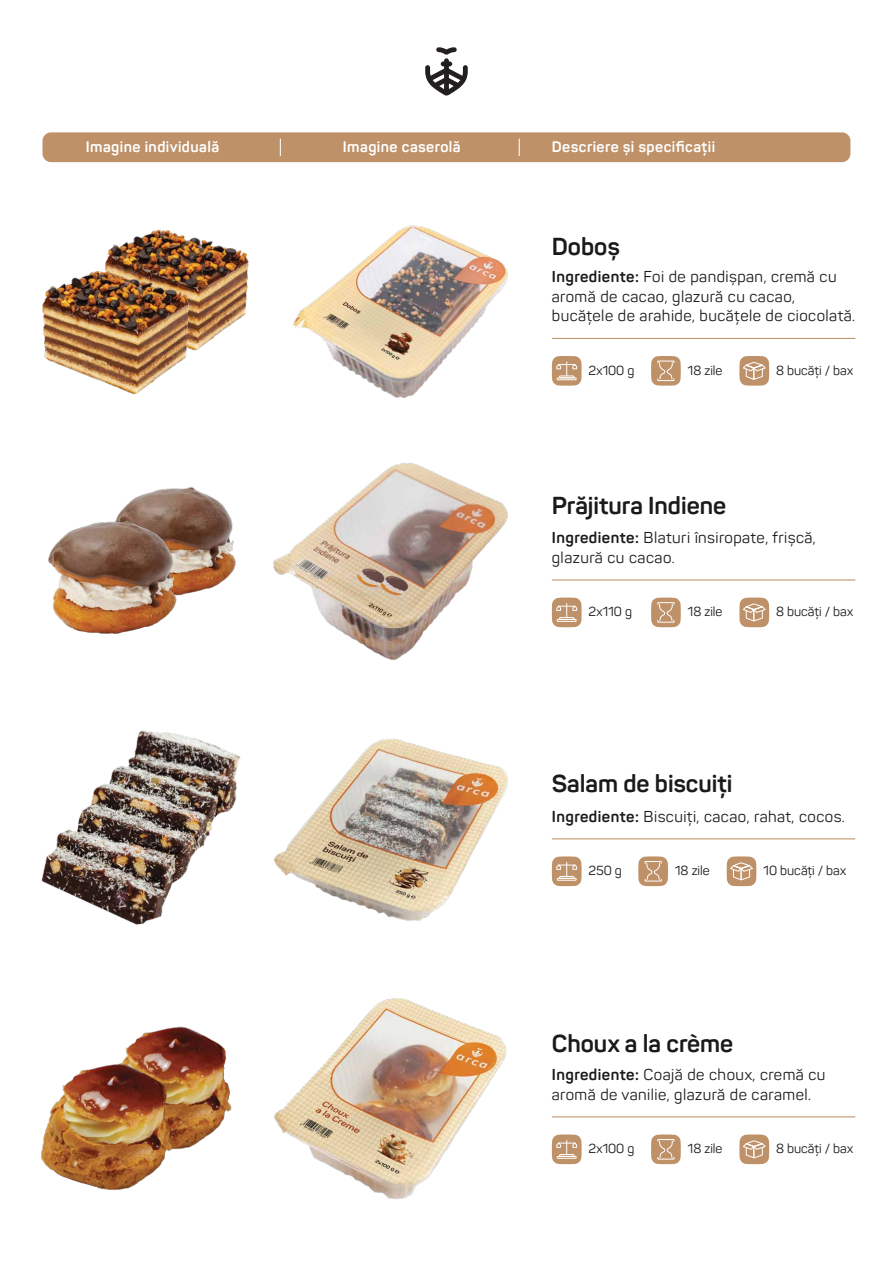
<style>
.page{position:relative;width:893px;height:1263px;background:#fff}
.page>*{position:absolute;margin:0;border:0;box-sizing:border-box;transform-origin:0 0}
.t1{font:700 24.3px "Panton";color:#1a1a1b}
.t2{font:15.6px/19.5px "Panton";letter-spacing:.03em;color:#1a1a1b}
.t3{font:700 15px "Panton";letter-spacing:.03em;color:#fff}
.t4{font:13.05px "Panton";color:#1a1a1b}
.s1{font-weight:700}
</style>
<div class="page">
<svg style="left:425px;top:47px;width:43px;height:49px"></svg>
<svg style="left:552px;top:356px;width:30px;height:30px"></svg>
<svg style="left:739px;top:356px;width:30px;height:30px"></svg>
<hr style="left:552px;top:338px;width:303px;height:1px;background:#bd9167">
<svg style="left:651px;top:356px;width:30px;height:30px"></svg>
<svg style="left:552px;top:597px;width:30px;height:30px"></svg>
<svg style="left:739px;top:597px;width:30px;height:30px"></svg>
<hr style="left:552px;top:579px;width:303px;height:1px;background:#bd9167">
<svg style="left:651px;top:597px;width:30px;height:30px"></svg>
<svg style="left:552px;top:856px;width:30px;height:30px"></svg>
<svg style="left:727px;top:856px;width:29px;height:30px"></svg>
<hr style="left:552px;top:838px;width:303px;height:1px;background:#bd9167">
<svg style="left:638px;top:856px;width:30px;height:30px"></svg>
<svg style="left:552px;top:1134px;width:30px;height:30px"></svg>
<svg style="left:739px;top:1134px;width:30px;height:30px"></svg>
<hr style="left:552px;top:1116px;width:303px;height:1px;background:#bd9167">
<svg style="left:651px;top:1134px;width:30px;height:30px"></svg>
<img style="left:293px;top:225px;width:215px;height:172px">
<img style="left:274px;top:464px;width:234px;height:195px">
<img style="left:274px;top:738px;width:234px;height:183px">
<img style="left:274px;top:998px;width:233px;height:202px">
<img style="left:105px;top:229px;width:144px;height:118px">
<img style="left:42px;top:263px;width:159px;height:132px">
<img style="left:118px;top:487px;width:118px;height:108px">
<img style="left:48px;top:515px;width:135px;height:119px">
<img style="left:41px;top:731px;width:200px;height:193px">
<img style="left:123px;top:1026px;width:109px;height:124px">
<img style="left:41px;top:1060px;width:136px;height:130px">
<div style="left:43px;top:132px;width:807px;height:30px;background:#be9168;border-radius:9px"></div>
<svg style="left:280px;top:139px;width:1px;height:17px"></svg>
<svg style="left:519px;top:139px;width:1px;height:17px"></svg>
<p class="t3" style="left:86px;top:137px;width:135px">Imagine individuală</p>
<p class="t3" style="left:343px;top:137px;width:119px">Imagine caserolă</p>
<p class="t3" style="left:552px;top:137px;width:165px">Descriere și specificații</p>
<h1 class="t1" style="left:552px;top:231px;width:69px">Doboș</h1>
<p class="t2" style="left:552px;top:267px;width:305px"><span class="s1">Ingrediente:</span> Foi de pandișpan, cremă cu aromă de cacao, glazură cu cacao, bucățele de arahide, bucățele de ciocolată.</p>
<p class="t4" style="left:588px;top:362px;width:48px">2x100 g</p>
<p class="t4" style="left:688px;top:362px;width:36px">18 zile</p>
<p class="t4" style="left:776px;top:362px;width:78px">8 bucăți / bax</p>
<h1 class="t1" style="left:552px;top:490px;width:176px">Prăjitura Indiene</h1>
<p class="t2" style="left:552px;top:528px;width:265px"><span class="s1">Ingrediente:</span> Blaturi însiropate, frișcă, glazură cu cacao.</p>
<p class="t4" style="left:588px;top:604px;width:45px">2x110 g</p>
<p class="t4" style="left:688px;top:604px;width:36px">18 zile</p>
<p class="t4" style="left:776px;top:604px;width:78px">8 bucăți / bax</p>
<h1 class="t1" style="left:552px;top:769px;width:182px">Salam de biscuiți</h1>
<p class="t2" style="left:552px;top:806px;width:294px"><span class="s1">Ingrediente:</span> Biscuiți, cacao, rahat, cocos.</p>
<p class="t4" style="left:588px;top:863px;width:35px">250 g</p>
<p class="t4" style="left:675px;top:863px;width:36px">18 zile</p>
<p class="t4" style="left:763px;top:863px;width:84px">10 bucăți / bax</p>
<h1 class="t1" style="left:552px;top:1028px;width:183px">Choux a la crème</h1>
<p class="t2" style="left:552px;top:1065px;width:275px"><span class="s1">Ingrediente:</span> Coajă de choux, cremă cu aromă de vanilie, glazură de caramel.</p>
<p class="t4" style="left:588px;top:1141px;width:48px">2x100 g</p>
<p class="t4" style="left:688px;top:1141px;width:36px">18 zile</p>
<p class="t4" style="left:776px;top:1141px;width:78px">8 bucăți / bax</p>
</div>
